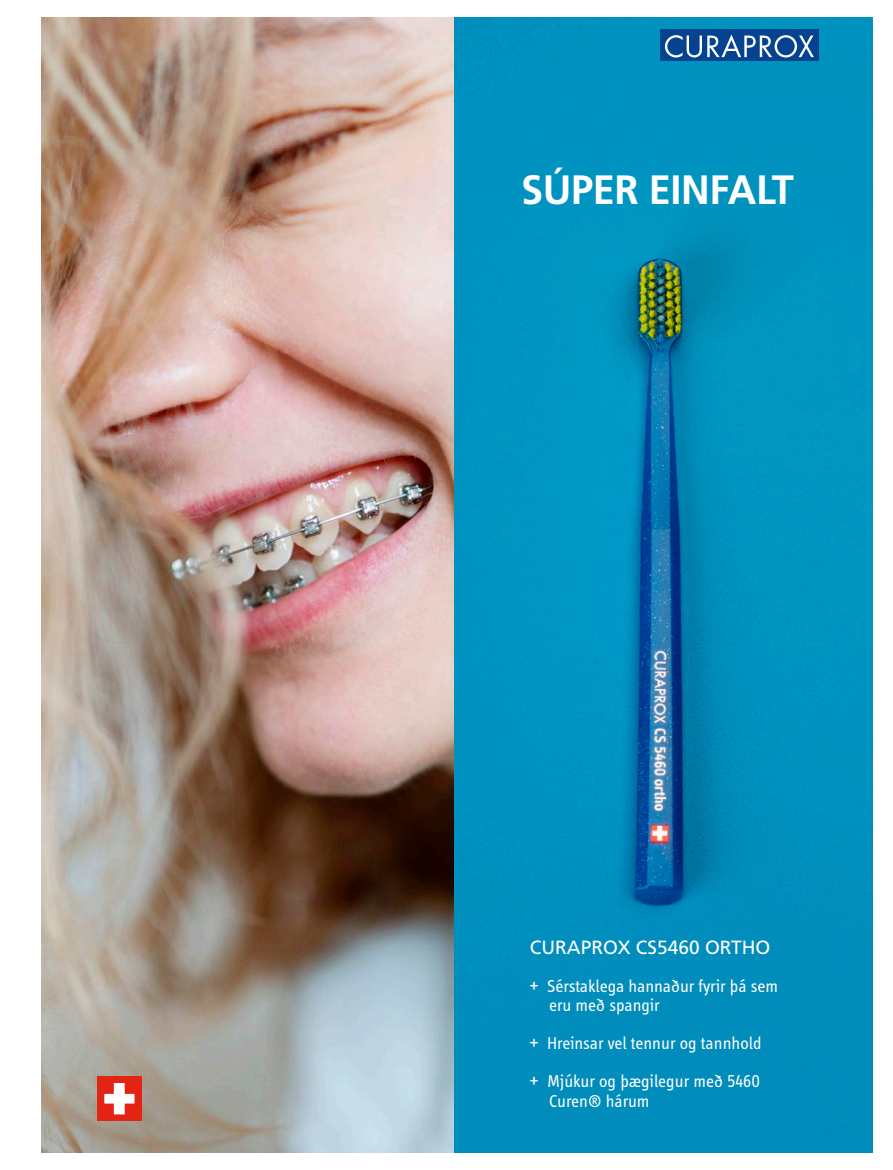
<style>
.page{position:relative;width:893px;height:1170px;background:#fff}
.page>*{position:absolute;margin:0;border:0;box-sizing:border-box;transform-origin:0 0}
.t1{font:700 40.95px "Frutiger LT Pro";letter-spacing:-.01em;color:#fff}
.t2{font:19.05px "Frutiger LT Pro";color:#fff}
.t3{font:17.7px/19px "Info Display Pro";color:#fff}
.s1{font-size:18.3px}
</style>
<div class="page">
<img style="left:41px;top:17px;width:413px;height:1135px">
<img style="left:454px;top:17px;width:418px;height:1135px">
<div style="left:660px;top:30px;width:158px;height:31px;background:#054390"></div>
<svg style="left:665px;top:34px;width:149px;height:23px"></svg>
<div style="left:97px;top:1076px;width:45px;height:44px;background:#e42413"></div>
<svg style="left:104px;top:1083px;width:31px;height:31px"></svg>
<svg style="left:41px;top:17px;width:8px;height:4px"></svg>
<h1 class="t1" style="left:521px;top:166px;width:274px">SÚPER EINFALT</h1>
<p class="t2" style="left:530px;top:935px;width:242px">CURAPROX CS5460 ORTHO</p>
<p class="t3" style="left:549px;top:975px;width:230px;text-indent:-19px"><span class="s1">+</span> Sérstaklega hannaður fyrir þá sem eru með spangir</p>
<p class="t3" style="left:530px;top:1023px;width:233px;line-height:38.2px"><span class="s1">+</span> Hreinsar vel tennur og tannhold <span class="s1">+</span> Mjúkur og þægilegur með 5460</p>
<p class="t3" style="left:549px;top:1090px;width:102px">Curen® hárum</p>
</div>
